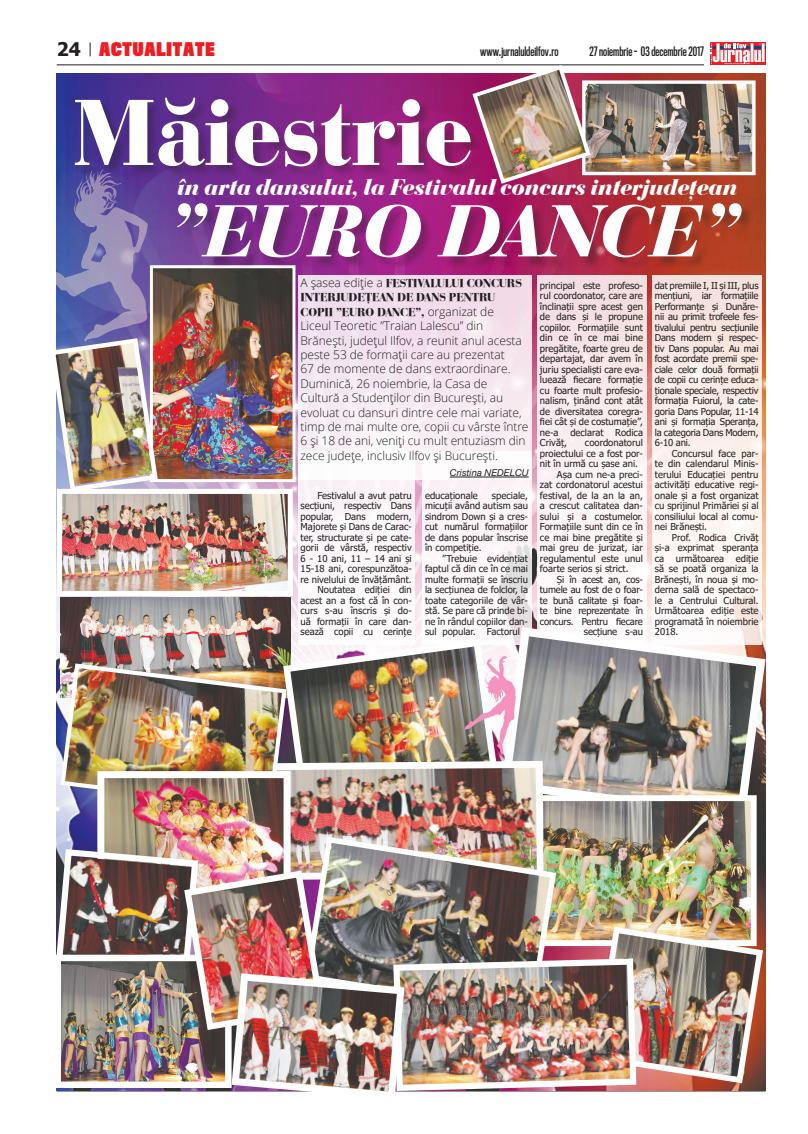
<style>
.page{position:relative;width:808px;height:1134px;background:#fff}
.page>*{position:absolute;margin:0;border:0;box-sizing:border-box;transform-origin:0 0}
.t1{font:700 97.6px "Bedini";color:#fff}
.t2{font:italic 700 76.7px "Bedini";color:#fff}
.t3{font:italic 700 23.5px "Bedini";color:#fff}
.t4{font:900 17.3px "Titling Gothic FB Comp";letter-spacing:.05em;color:#ee1d23}
.t5{font:300 12px/14.4px "Open Sans";letter-spacing:-.005em;color:#231f20}
.t6{font:700 12px/14.4px "Bedini";letter-spacing:-.005em;color:#231f20}
.t7{font:600 12px "Titling Gothic FB Comp";color:#231f20}
.t8{font:9.5px/10.5px "Tahoma";color:#231f20;text-align:justify}
.t9{font:9.5px "Tahoma";letter-spacing:-.02em;color:#231f20}
.t10{font:italic 9.5px "Helvetica Neue";color:#231f20}
.s1{font-family:"Tahoma";font-weight:700;font-size:18.8px;color:#231f20}
.s2{font-family:"Open Sans";font-weight:300}
</style>
<div class="page">
<div style="left:710px;top:43px;width:55px;height:22px;background:#ee1d23"></div>
<svg style="left:710px;top:43px;width:55px;height:21px"></svg>
<hr style="left:57px;top:64px;width:647px;height:1px;background:#231f20">
<svg style="left:90px;top:43px;width:1px;height:13px"></svg>
<img style="left:57px;top:74px;width:708px;height:582px">
<div style="left:298px;top:451px;width:117px;height:193px;background:#fff"></div>
<svg style="left:422px;top:479px;width:109px;height:157px;fill:#fdf6f9"></svg>
<div style="left:537px;top:275px;width:109px;height:369px;background:linear-gradient(to bottom,#f4dee3,#fff)"></div>
<div style="left:652px;top:275px;width:109px;height:369px;background:linear-gradient(to bottom,#f6e2dc,#fffdfc)"></div>
<div style="left:77px;top:100px;width:406px;height:79px;background:#231f20;opacity:.3"></div>
<img style="left:593px;top:84px;width:158px;height:87px">
<div style="left:582px;top:80px;width:173px;height:95px;border:3px solid #fff"></div>
<img style="left:63px;top:495px;width:224px;height:95px">
<div style="left:57px;top:489px;width:236px;height:107px;border:5px solid #fff"></div>
<img style="left:160px;top:269px;width:131px;height:209px">
<div style="left:150px;top:265px;width:145px;height:217px;border:3px solid #fff"></div>
<svg style="left:496px;top:622px;width:270px;height:34px"></svg>
<img style="left:60px;top:598px;width:231px;height:58px">
<svg style="left:280px;top:636px;width:221px;height:20px"></svg>
<div style="left:298px;top:275px;width:233px;height:204px;background:linear-gradient(to bottom,#efd8e8,#fdf9fb)"></div>
<hr style="left:450px;top:477px;width:79px;height:1px;background:#231f20">
<img style="left:470px;top:64px;width:123px;height:122px">
<div style="left:179px;top:205px;width:575px;height:65px;background:#231f20;opacity:.3"></div>
<img style="left:55px;top:169px;width:105px;height:325px">
<img style="left:56px;top:656px;width:710px;height:436px">
<h3 class="t4" style="left:57px;top:38px;width:159px"><span class="s1">24</span> ACTUALITATE</h3>
<p class="t7" style="left:480px;top:45px;width:80px">www.jurnaluldeilfov.ro</p>
<p class="t7" style="left:589px;top:45px;width:116px">27 noiembrie - 03 decembrie 2017</p>
<h1 class="t1" style="left:73px;top:74px;width:401px">MĂIESTRIE</h1>
<h3 class="t3" style="left:177px;top:173px;width:561px">în arta dansului, la Festivalul concurs interjudeţean</h3>
<h2 class="t2" style="left:165px;top:185px;width:574px">”Euro Dance”</h2>
<p class="t6" style="left:300px;top:276px;width:223px"><span class="s2">A șasea ediție a</span> FESTIVALULUI CONCURS<br>INTERJUDEŢEAN DE DANS PENTRU<br>COPII ”EURO DANCE”, <span class="s2">organizat de</span></p>
<p class="t5" style="left:300px;top:318px;width:229px">Liceul Teoretic ”Traian Lalescu” din Brănești, județul Ilfov, a reunit anul acesta peste 53 de formații care au prezentat<br>67 de momente de dans extraordinare.<br>Duminică, 26 noiembrie, la Casa de Cultură a Studenților din București, au evoluat cu dansuri dintre cele mai variate, timp de mai multe ore, copii cu vârste între 6 și 18 de ani, veniți cu mult entuziasm din zece județe, inclusiv Ilfov și București.</p>
<p class="t10" style="left:450px;top:466px;width:80px">Cristina Nedelcu</p>
<p class="t8" style="left:300px;top:491px;width:113px;text-align:right">Festivalul a avut patru secțiuni, respectiv Dans popular, Dans modern,<br>Majorete și Dans de Carac&shy;ter, structurate și pe cate&shy;gorii de vârstă, respectiv<br>6 - 10 ani, 11 – 14 ani și<br>15-18 ani, corespunzătoa&shy;re nivelului de învățământ.<br>Noutatea ediției din acest an a fost că în con&shy;curs s-au înscris și do&shy;uă formații în care dan&shy;sează copii cu cerințe</p>
<p class="t8" style="left:425px;top:491px;width:54px">educaționale</p>
<p class="t8" style="left:425px;top:491px;width:105px;text-indent:67px">speciale, micuții având autism sau sindrom Down și a cres&shy;cut numărul formațiilor de dans popular înscrise în competiție.</p>
<p class="t8" style="left:425px;top:554px;width:105px;text-indent:17px">”Trebuie evidențiat faptul că din ce în ce mai multe formații se înscriu la secțiunea de folclor, la toate categoriile de vâr&shy;stă. Se pare că prinde bi&shy;ne în rândul copiilor dan&shy;sul popular. Factorul</p>
<p class="t8" style="left:540px;top:281px;width:105px">principal este profeso&shy;rul coordonator, care are înclinații spre acest gen de dans și le propune copiilor. Formațiile sunt din ce în ce mai bine pregătite, foarte greu de departajat, dar avem în juriu specialiști care eva&shy;luează fiecare formație cu foarte mult profesio&shy;nalism, ținând cont atât de diversitatea coregra&shy;fiei cât și de costumație”, ne-a declarat Rodica Crivăț,</p>
<p class="t8" style="left:585px;top:438px;width:60px">coordonatorul</p>
<p class="t8" style="left:540px;top:449px;width:104px">proiectului ce a fost por-</p>
<p class="t8" style="left:540px;top:459px;width:100px">nit în urmă cu șase ani.</p>
<p class="t8" style="left:557px;top:470px;width:87px">Așa cum ne-a preci-</p>
<p class="t8" style="left:540px;top:480px;width:104px">zat cordonatorul acestui</p>
<p class="t8" style="left:540px;top:491px;width:105px">festival, de la an la an,</p>
<p class="t8" style="left:540px;top:501px;width:104px">a crescut calitatea dan-</p>
<p class="t8" style="left:540px;top:512px;width:104px">sului și a costumelor.</p>
<p class="t8" style="left:540px;top:522px;width:104px">Formațiile sunt din ce în</p>
<p class="t8" style="left:540px;top:533px;width:104px">ce mai bine pregătite și</p>
<p class="t8" style="left:540px;top:543px;width:105px">mai greu de jurizat, iar</p>
<p class="t8" style="left:540px;top:554px;width:105px">regulamentul este unul</p>
<p class="t8" style="left:540px;top:564px;width:90px">foarte serios și strict.</p>
<p class="t9" style="left:557px;top:573px;width:87px">Și în acest an, cos-</p>
<p class="t9" style="left:540px;top:583px;width:104px">tumele au fost de o foar-</p>
<p class="t9" style="left:540px;top:594px;width:104px">te bună calitate și foar-</p>
<p class="t9" style="left:540px;top:604px;width:104px">te bine reprezentate în</p>
<p class="t9" style="left:540px;top:615px;width:104px">concurs. Pentru fiecare</p>
<p class="t9" style="left:584px;top:625px;width:60px">secțiune s-au</p>
<p class="t8" style="left:655px;top:281px;width:105px">dat premiile I, II și III, plus mențiuni, iar formațiile Performanțe și Dunăre&shy;nii au primit trofeele fes&shy;tivalului pentru secțiunile Dans modern și respec&shy;tiv Dans popular. Au mai fost acordate premii spe&shy;ciale celor două formații de copii cu cerințe educa&shy;ționale speciale, respectiv formația Fuiorul, la cate&shy;goria Dans Popular, 11-14 ani și formația Speranța, la categoria Dans Modern, 6-10 ani.</p>
<p class="t8" style="left:655px;top:449px;width:105px;text-indent:17px">Concursul face par&shy;te din calendarul Minis&shy;terului Educației pentru activități educative regi&shy;onale și a fost organizat cu sprijinul Primăriei și al consiliului local al comu&shy;nei Brănești.</p>
<p class="t8" style="left:655px;top:533px;width:105px;text-indent:17px">Prof. Rodica Crivăț și-a exprimat speranța ca următoarea ediție să se poată organiza la Brănești, în noua și mo&shy;derna sală de spectaco&shy;le a Centrului Cultural.<br>Următoarea ediție este programată în noiembrie 2018.</p>
</div>
